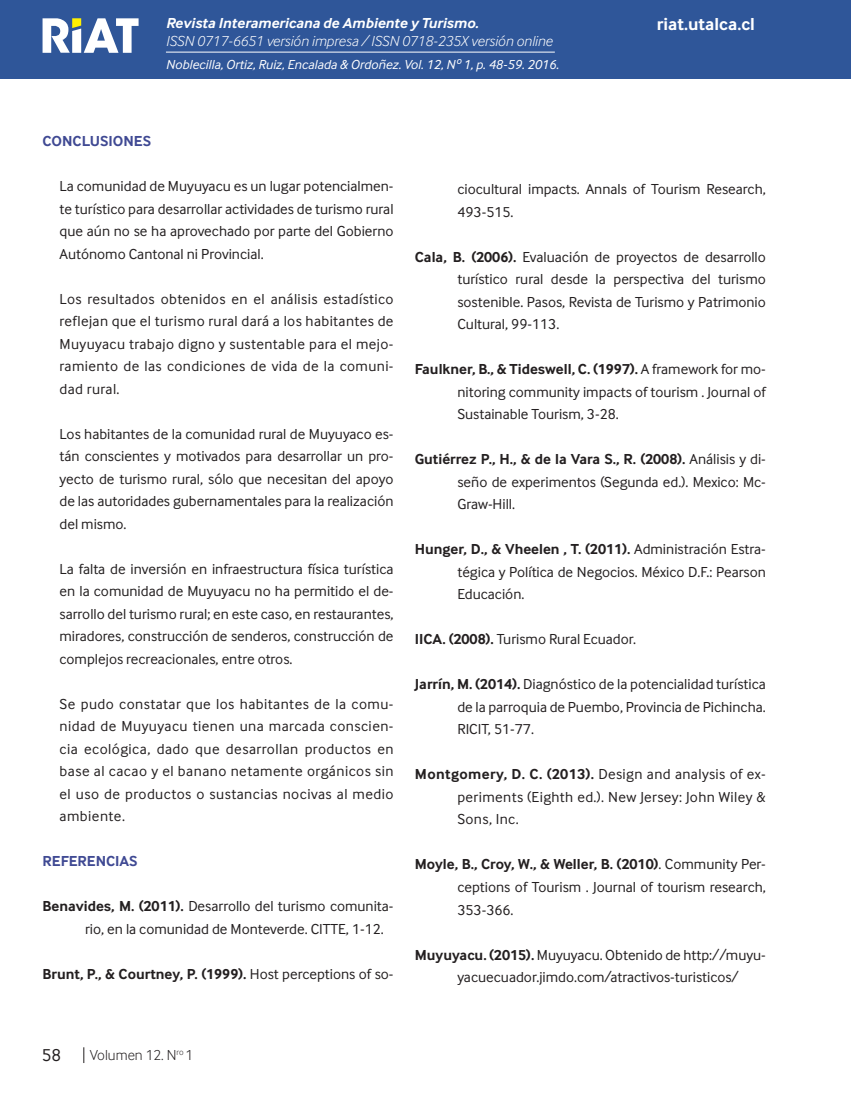
<style>
.page{position:relative;width:851px;height:1106px;background:#fff}
.page>*{position:absolute;margin:0;border:0;box-sizing:border-box;transform-origin:0 0}
.t1{font:700 18px "Inter Face";color:#fff}
.t2{font:18px "Inter Face";color:#231f20}
.Cuerpo_de_Texto{font:15px/22.5px "Inter Face";color:#231f20;text-align:justify}
.t3{font:italic 300 15px "Inter Face";color:#fff}
.Cuerpo_de_Texto-2{font:700 15px "Inter Face";color:#231f20}
.t4{font:italic 700 15px "Inter Face";color:#fff}
.Cuerpo_de_Texto-3{font:700 15px "Inter Face";color:#3f4993}
.t5{font:300 15px "Inter Face";color:#231f20}
.Cuño_de_pagina{font:italic 13.5px "Inter Face";color:#fff}
.s1{font-weight:700}
.s2{font-weight:400}
</style>
<div class="page">
<div style="left:0;top:0;width:850px;height:79px;background:#2f5699"></div>
<hr style="left:850px;top:0;width:1px;height:79px;background:#2f5699">
<hr style="left:166px;top:52px;width:388px;height:1px;background:#fff">
<svg style="left:43px;top:18px;width:95px;height:35px"></svg>
<svg style="left:83px;top:1047px;width:1px;height:16px"></svg>
<p class="t4" style="left:166px;top:15px;width:314px">Revista Interamericana de Ambiente y Turismo.</p>
<p class="t3" style="left:166px;top:33px;width:388px">ISSN 0717-6651 versión impresa / ISSN 0718-235X versión online</p>
<p class="Cuño_de_pagina" style="left:166px;top:56px;width:394px">Noblecilla, Ortiz, Ruiz, Encalada &amp; Ordoñez. Vol. 12, Nº 1, p. 48-59. 2016.</p>
<p class="t1" style="left:656px;top:14px;width:99px">riat.utalca.cl</p>
<p class="Cuerpo_de_Texto-3" style="left:43px;top:132px;width:110px">CONCLUSIONES</p>
<p class="Cuerpo_de_Texto" style="left:60px;top:175px;width:335px">La comunidad de Muyuyacu es un lugar potencialmen&shy;te turístico para desarrollar actividades de turismo rural que aún no se ha aprovechado por parte del Gobierno Autónomo Cantonal ni Provincial.</p>
<p class="Cuerpo_de_Texto" style="left:60px;top:287px;width:335px">Los resultados obtenidos en el análisis estadístico reflejan que el turismo rural dará a los habitantes de Muyuyacu trabajo digno y sustentable para el mejo&shy;ramiento de las condiciones de vida de la comuni&shy;dad rural.</p>
<p class="Cuerpo_de_Texto" style="left:60px;top:422px;width:335px">Los habitantes de la comunidad rural de Muyuyaco es&shy;tán conscientes y motivados para desarrollar un pro&shy;yecto de turismo rural, sólo que necesitan del apoyo de las autoridades gubernamentales para la realización del mismo.</p>
<p class="Cuerpo_de_Texto" style="left:60px;top:557px;width:335px">La falta de inversión en infraestructura física turística en la comunidad de Muyuyacu no ha permitido el de&shy;sarrollo del turismo rural; en este caso, en restaurantes, miradores, construcción de senderos, construcción de complejos recreacionales, entre otros.</p>
<p class="Cuerpo_de_Texto" style="left:60px;top:692px;width:335px">Se pudo constatar que los habitantes de la comu&shy;nidad de Muyuyacu tienen una marcada conscien&shy;cia ecológica, dado que desarrollan productos en base al cacao y el banano netamente orgánicos sin el uso de productos o sustancias nocivas al medio ambiente.</p>
<p class="Cuerpo_de_Texto-3" style="left:43px;top:852px;width:97px">REFERENCIAS</p>
<p class="Cuerpo_de_Texto" style="left:85px;top:895px;width:310px;text-indent:-43px"><span class="s1">Benavides, M. (2011).</span> Desarrollo del turismo comunita&shy;rio, en la comunidad de Monteverde. CITTE, 1-12.</p>
<p class="Cuerpo_de_Texto-2" style="left:43px;top:965px;width:352px">Brunt, P., &amp; Courtney, P. (1999). <span class="s2">Host perceptions of so-</span></p>
<p class="Cuerpo_de_Texto" style="left:457px;top:178px;width:310px">ciocultural impacts. Annals of Tourism Research,<br>493-515.</p>
<p class="Cuerpo_de_Texto" style="left:457px;top:245px;width:310px;text-indent:-43px"><span class="s1">Cala, B. (2006).</span> Evaluación de proyectos de desarrollo turístico rural desde la perspectiva del turismo sostenible. Pasos, Revista de Turismo y Patrimonio Cultural, 99-113.</p>
<p class="Cuerpo_de_Texto" style="left:457px;top:358px;width:310px;text-indent:-43px"><span class="s1">Faulkner, B., &amp; Tideswell, C. (1997).</span> A framework for mo&shy;nitoring community impacts of tourism . Journal of Sustainable Tourism, 3-28.</p>
<p class="Cuerpo_de_Texto" style="left:457px;top:448px;width:310px;text-indent:-43px"><span class="s1">Gutiérrez P., H., &amp; de la Vara S., R. (2008).</span> Análisis y di&shy;seño de experimentos (Segunda ed.). Mexico: Mc-Graw-Hill.</p>
<p class="Cuerpo_de_Texto" style="left:457px;top:538px;width:310px;text-indent:-43px"><span class="s1">Hunger, D., &amp; Vheelen , T. (2011).</span> Administración Estra&shy;tégica y Política de Negocios. México D.F.: Pearson Educación.</p>
<p class="Cuerpo_de_Texto" style="left:415px;top:628px;width:223px"><span class="s1">IICA. (2008).</span> Turismo Rural Ecuador.</p>
<p class="Cuerpo_de_Texto" style="left:457px;top:673px;width:310px;text-indent:-43px"><span class="s1">Jarrín, M. (2014).</span> Diagnóstico de la potencialidad turística de la parroquia de Puembo, Provincia de Pichincha.<br>RICIT, 51-77.</p>
<p class="Cuerpo_de_Texto" style="left:457px;top:763px;width:310px;text-indent:-43px"><span class="s1">Montgomery, D. C. (2013).</span> Design and analysis of ex&shy;periments (Eighth ed.). New Jersey: John Wiley &amp; Sons, Inc.</p>
<p class="Cuerpo_de_Texto" style="left:457px;top:853px;width:310px;text-indent:-43px"><span class="s1">Moyle, B., Croy, W., &amp; Weller, B. (2010)</span>. Community Per&shy;ceptions of Tourism . Journal of tourism research, 353-366.</p>
<p class="Cuerpo_de_Texto" style="left:457px;top:943px;width:310px;text-indent:-43px"><span class="s1">Muyuyacu. (2015).</span> Muyuyacu. Obtenido de http://muyu&shy;yacuecuador.jimdo.com/atractivos-turisticos/</p>
<p class="t2" style="left:42px;top:1045px;width:21px">58</p>
<p class="t5" style="left:90px;top:1046px;width:105px">Volumen 12. N<sup>ro</sup> 1</p>
</div>
